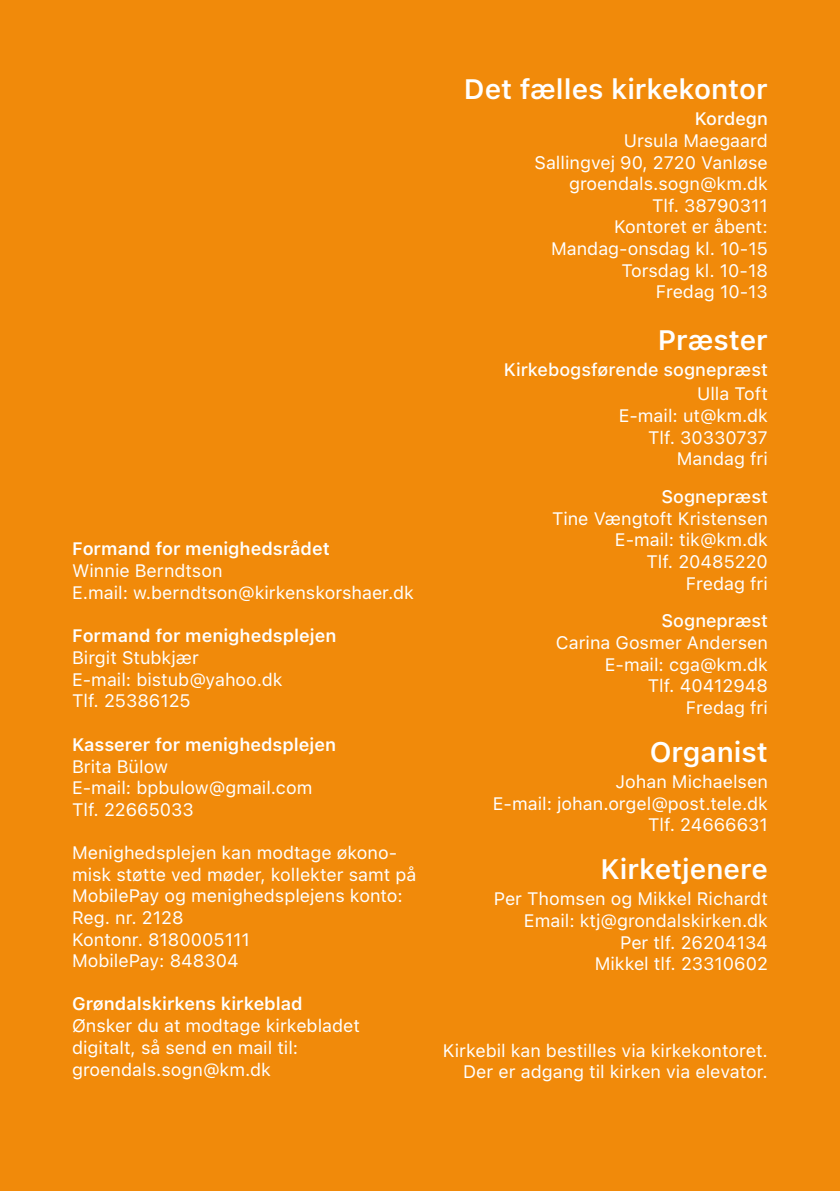
<style>
.page{position:relative;width:840px;height:1191px;background:#fff}
.page>*{position:absolute;margin:0;border:0;box-sizing:border-box;transform-origin:0 0}
.t1{font:600 28px "SF Pro Text";color:#fff}
.t2{font:18px/21.6px "SF Pro Text";color:#fff;text-align:right}
.t3{font:600 18px "SF Pro Text";color:#fff}
.t4{font:500 18px "SF Pro Text";color:#fff}
</style>
<div class="page">
<div style="left:0;top:0;width:839px;height:1191px;background:#f18a0a"></div>
<p class="t3" style="left:72px;top:538px;width:259px">Formand for menighedsrådet</p>
<p class="t2" style="left:72px;top:560px;width:343px;text-align:left">Winnie Berndtson<br>E.mail: w.berndtson@kirkenskorshaer.dk</p>
<p class="t3" style="left:72px;top:625px;width:266px">Formand for menighedsplejen</p>
<p class="t2" style="left:72px;top:647px;width:212px;text-align:left">Birgit Stubkjær<br>E-mail: bistub@yahoo.dk<br>Tlf. 25386125</p>
<p class="t3" style="left:72px;top:734px;width:265px">Kasserer for menighedsplejen</p>
<p class="t2" style="left:72px;top:755px;width:242px;text-align:left">Brita Bülow<br>E-mail: bpbulow@gmail.com<br>Tlf. 22665033</p>
<p class="t2" style="left:72px;top:842px;width:345px;text-align:left">Menighedsplejen kan modtage økono&shy;misk støtte ved møder, kollekter samt på<br>MobilePay og menighedsplejens konto:<br>Reg. nr. 2128<br>Kontonr. 8180005111<br>MobilePay: 848304</p>
<p class="t3" style="left:72px;top:993px;width:232px">Grøndalskirkens kirkeblad</p>
<p class="t2" style="left:72px;top:1015px;width:289px;text-align:left">Ønsker du at modtage kirkebladet digitalt, så send en mail til: groendals.sogn@km.dk</p>
<h1 class="t1" style="left:463px;top:73px;width:305px">Det fælles kirkekontor</h1>
<p class="t4" style="left:694px;top:109px;width:74px">Kordegn</p>
<p class="t2" style="left:534px;top:130px;width:235px">Ursula Maegaard<br>Sallingvej 90, 2720 Vanløse groendals.sogn@km.dk<br>Tlf. 38790311<br>Kontoret er åbent:<br>Mandag-onsdag kl. 10-15<br>Torsdag kl. 10-18<br>Fredag 10-13</p>
<h1 class="t1" style="left:657px;top:324px;width:112px">Præster</h1>
<p class="t4" style="left:503px;top:359px;width:265px">Kirkebogsførende sognepræst</p>
<p class="t2" style="left:618px;top:383px;width:151px">Ulla Toft<br>E-mail: ut@km.dk<br>Tlf. 30330737<br>Mandag fri</p>
<p class="t4" style="left:661px;top:486px;width:108px">Sognepræst</p>
<p class="t2" style="left:551px;top:508px;width:217px">Tine Vængtoft Kristensen<br>E-mail: tik@km.dk<br>Tlf. 20485220<br>Fredag fri</p>
<p class="t4" style="left:661px;top:610px;width:108px">Sognepræst</p>
<p class="t2" style="left:555px;top:632px;width:213px">Carina Gosmer Andersen<br>E-mail: cga@km.dk<br>Tlf. 40412948<br>Fredag fri</p>
<h1 class="t1" style="left:649px;top:736px;width:120px">Organist</h1>
<p class="t2" style="left:492px;top:771px;width:276px">Johan Michaelsen<br>E-mail: johan.orgel@post.tele.dk<br>Tlf. 24666631</p>
<h1 class="t1" style="left:600px;top:853px;width:169px">Kirketjenere</h1>
<p class="t2" style="left:493px;top:888px;width:275px">Per Thomsen og Mikkel Richardt<br>Email: ktj@grondalskirken.dk<br>Per tlf. 26204134<br>Mikkel tlf. 23310602</p>
<p class="t2" style="left:442px;top:1039px;width:326px">Kirkebil kan bestilles via kirkekontoret.<br>Der er adgang til kirken via elevator.</p>
</div>
